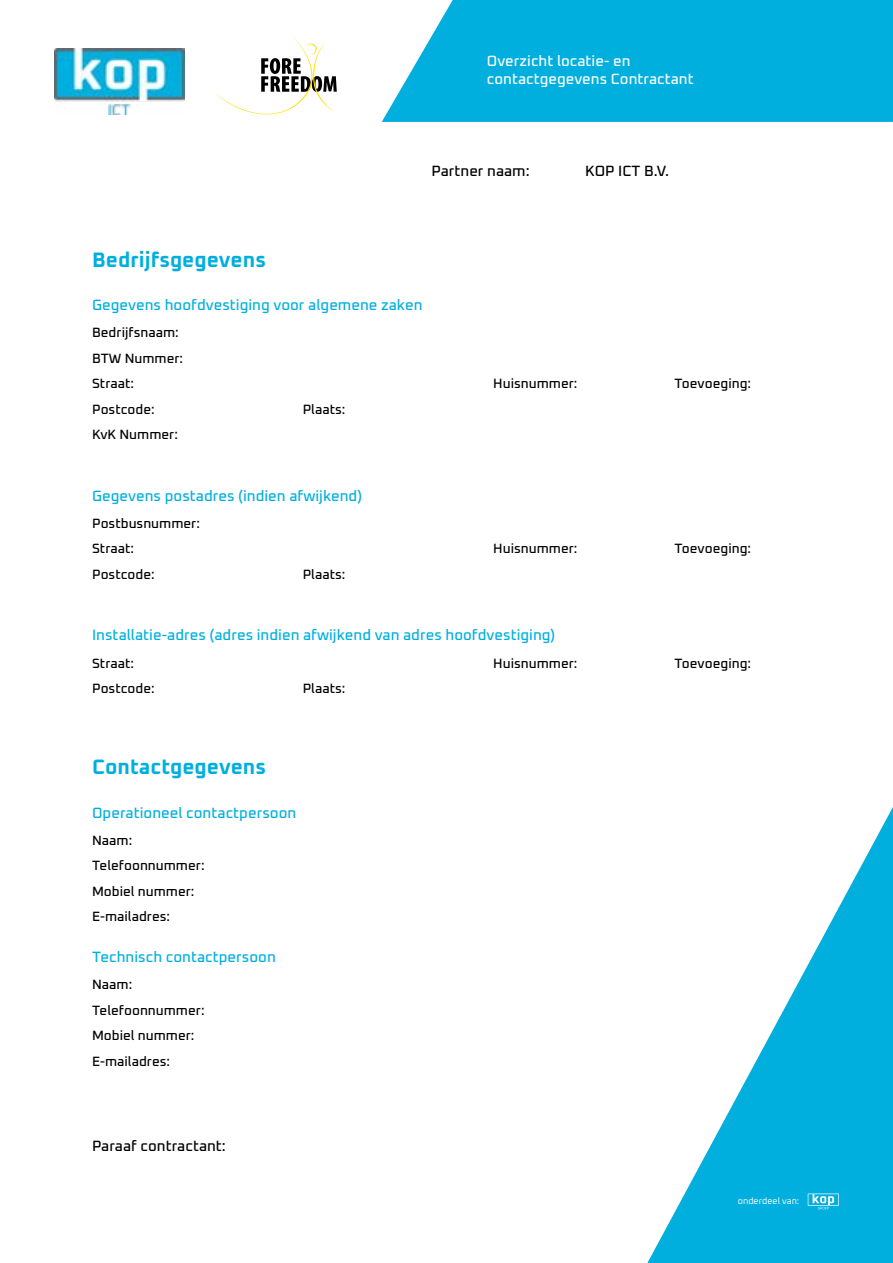
<style>
.page{position:relative;width:893px;height:1263px;background:#fff}
.page>*{position:absolute;margin:0;border:0;box-sizing:border-box;transform-origin:0 0}
.t1{font:700 21px "Oxanium";color:#00afde}
.t2{font:500 15px "Oxanium";color:#00afde}
.t3{font:500 15px/18px "Oxanium";color:#fff}
.t4{font:500 15px "Oxanium";color:#000}
.t5{font:500 13.5px "Oxanium";color:#000}
.t6{font:9px "Oxanium";color:#fff}
</style>
<div class="page">
<svg style="left:382px;top:0;width:511px;height:122px;background:#11b4e0"></svg>
<img style="left:55px;top:49px;width:129px;height:65px">
<svg style="left:647px;top:807px;width:246px;height:456px"></svg>
<svg style="left:808px;top:1193px;width:31px;height:16px"></svg>
<svg style="left:214px;top:35px;width:123px;height:80px"></svg>
<p class="t3" style="left:487px;top:51px;width:208px">Overzicht locatie- en contactgegevens Contractant</p>
<p class="t4" style="left:432px;top:161px;width:100px">Partner naam:</p>
<p class="t4" style="left:585px;top:161px;width:86px">KOP ICT B.V.</p>
<h1 class="t1" style="left:92px;top:246px;width:175px">Bedrijfsgegevens</h1>
<p class="t2" style="left:92px;top:296px;width:332px">Gegevens hoofdvestiging voor algemene zaken</p>
<p class="t5" style="left:92px;top:324px;width:88px">Bedrijfsnaam:</p>
<p class="t5" style="left:92px;top:350px;width:93px">BTW Nummer:</p>
<p class="t5" style="left:92px;top:375px;width:43px">Straat:</p>
<p class="t5" style="left:92px;top:401px;width:64px">Postcode:</p>
<p class="t5" style="left:92px;top:426px;width:87px">KvK Nummer:</p>
<p class="t5" style="left:303px;top:401px;width:44px">Plaats:</p>
<p class="t2" style="left:92px;top:486px;width:272px">Gegevens postadres (indien afwijkend)</p>
<p class="t5" style="left:92px;top:515px;width:109px">Postbusnummer:</p>
<p class="t5" style="left:92px;top:540px;width:43px">Straat:</p>
<p class="t5" style="left:92px;top:566px;width:64px">Postcode:</p>
<p class="t5" style="left:303px;top:566px;width:44px">Plaats:</p>
<p class="t5" style="left:493px;top:375px;width:86px">Huisnummer:</p>
<p class="t5" style="left:493px;top:540px;width:86px">Huisnummer:</p>
<p class="t5" style="left:674px;top:375px;width:78px">Toevoeging:</p>
<p class="t5" style="left:674px;top:540px;width:78px">Toevoeging:</p>
<p class="t2" style="left:92px;top:626px;width:465px">Installatie-adres (adres indien afwijkend van adres hoofdvestiging)</p>
<p class="t5" style="left:92px;top:654px;width:43px">Straat:</p>
<p class="t5" style="left:92px;top:680px;width:64px">Postcode:</p>
<p class="t5" style="left:303px;top:680px;width:44px">Plaats:</p>
<h1 class="t1" style="left:92px;top:753px;width:175px">Contactgegevens</h1>
<p class="t2" style="left:92px;top:803px;width:206px">Operationeel contactpersoon</p>
<p class="t5" style="left:92px;top:831px;width:42px">Naam:</p>
<p class="t5" style="left:92px;top:857px;width:114px">Telefoonnummer:</p>
<p class="t5" style="left:92px;top:882px;width:104px">Mobiel nummer:</p>
<p class="t5" style="left:92px;top:908px;width:80px">E-mailadres:</p>
<p class="t2" style="left:92px;top:948px;width:185px">Technisch contactpersoon</p>
<p class="t5" style="left:92px;top:976px;width:42px">Naam:</p>
<p class="t5" style="left:92px;top:1001px;width:114px">Telefoonnummer:</p>
<p class="t5" style="left:92px;top:1027px;width:104px">Mobiel nummer:</p>
<p class="t5" style="left:92px;top:1052px;width:80px">E-mailadres:</p>
<p class="t4" style="left:92px;top:1137px;width:135px">Paraaf contractant:</p>
<p class="t5" style="left:493px;top:654px;width:86px">Huisnummer:</p>
<p class="t5" style="left:674px;top:654px;width:78px">Toevoeging:</p>
<p class="t6" style="left:738px;top:1195px;width:63px">onderdeel van:</p>
</div>
